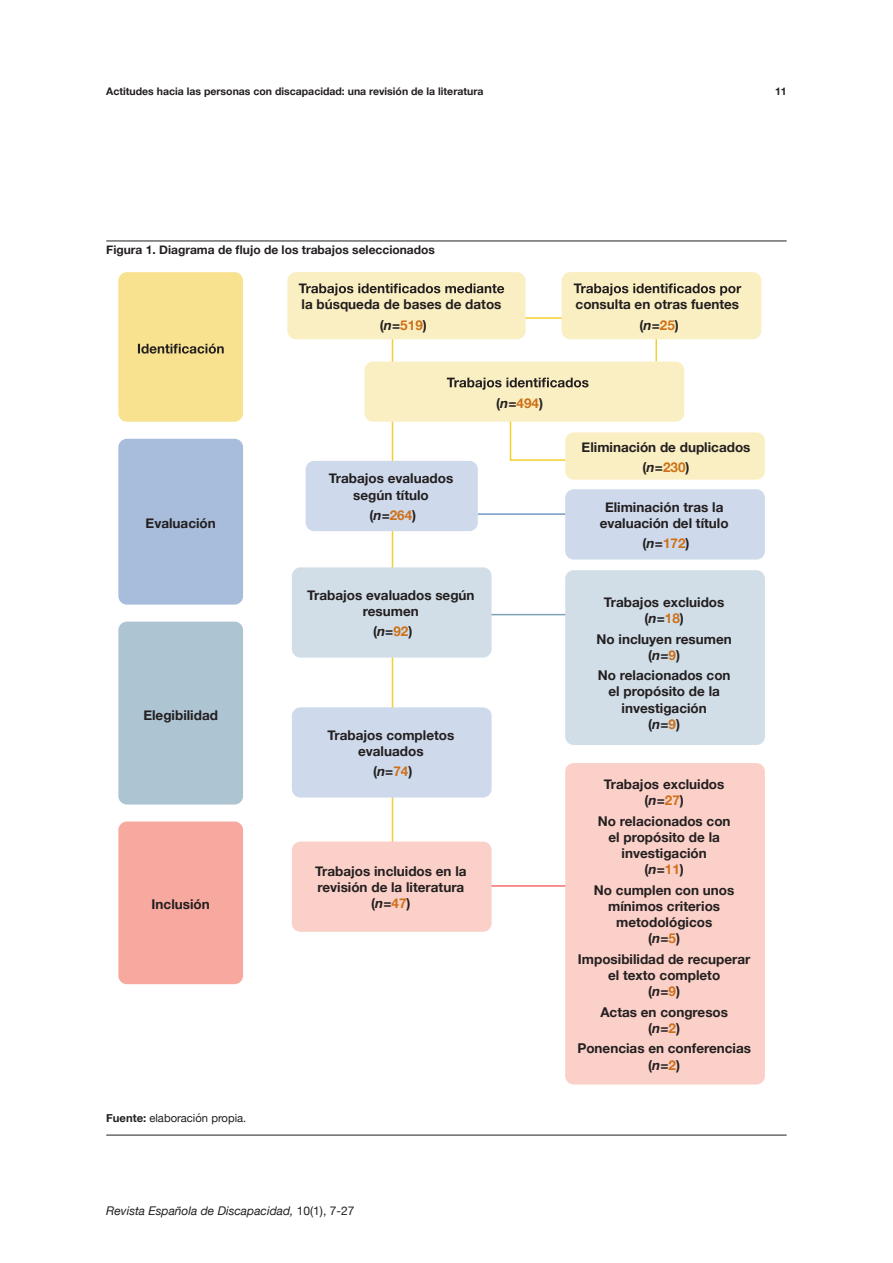
<style>
.page{position:relative;width:893px;height:1263px;background:#fff}
.page>*{position:absolute;margin:0;border:0;box-sizing:border-box;transform-origin:0 0}
.t1{font:700 13.5px/16.2px "Helvetica Neue";color:#231f20;text-align:center}
.Graf_Tit{font:700 12px "Helvetica Neue";color:#231f20}
.t2{font:italic 12px "Helvetica Neue";color:#231f20}
.Graf_Fuente{font:11.25px "Helvetica Neue";color:#231f20}
.t3{font:700 10.5px "Helvetica Neue";color:#231f20}
.s1{font-style:italic}
.s2{color:#ce7018}
.s3{font-weight:700}
.s4{font-style:normal}
</style>
<div class="page">
<hr style="left:106px;top:241px;width:681px;height:1px;background:#231f20">
<hr style="left:106px;top:1135px;width:681px;height:1px;background:#231f20">
<div style="left:118px;top:272px;width:125px;height:150px;background:#f8e290;border-radius:9px"></div>
<svg style="left:138px;top:344px;width:86px;height:10px"></svg>
<div style="left:118px;top:439px;width:125px;height:166px;background:#a7bddb;border-radius:9px"></div>
<div style="left:118px;top:622px;width:125px;height:182px;background:#adc4d3;border-radius:9px"></div>
<div style="left:118px;top:821px;width:125px;height:163px;background:#f8a99f;border-radius:9px"></div>
<svg style="left:391px;top:316px;width:267px;height:525px"></svg>
<div style="left:287px;top:272px;width:238px;height:67px;background:#faefc2;border-radius:9px"></div>
<svg style="left:299px;top:283px;width:205px;height:13px"></svg>
<div style="left:562px;top:272px;width:199px;height:67px;background:#faefc2;border-radius:9px"></div>
<svg style="left:574px;top:283px;width:167px;height:13px"></svg>
<svg style="left:509px;top:422px;width:69px;height:40px"></svg>
<div style="left:565px;top:432px;width:200px;height:48px;background:#faefc2;border-radius:9px"></div>
<div style="left:565px;top:489px;width:200px;height:71px;background:#cedaeb;border-radius:9px"></div>
<hr style="left:478px;top:513px;width:87px;height:2px;background:#7299c6">
<div style="left:364px;top:362px;width:320px;height:60px;background:#faefc2;border-radius:9px"></div>
<svg style="left:447px;top:378px;width:141px;height:12px"></svg>
<div style="left:306px;top:461px;width:172px;height:70px;background:#cedaeb;border-radius:9px"></div>
<div style="left:292px;top:707px;width:200px;height:90px;background:#cedaeb;border-radius:9px"></div>
<hr style="left:481px;top:614px;width:87px;height:1px;background:#7ea1b7">
<hr style="left:481px;top:885px;width:87px;height:2px;background:#f26e6c">
<div style="left:565px;top:570px;width:200px;height:175px;background:#d1dee7;border-radius:9px"></div>
<div style="left:292px;top:567px;width:200px;height:91px;background:#d1dee7;border-radius:9px"></div>
<div style="left:565px;top:763px;width:200px;height:321px;background:#fbd0c8;border-radius:9px"></div>
<div style="left:292px;top:841px;width:200px;height:91px;background:#fbd0c8;border-radius:9px"></div>
<p class="t3" style="left:106px;top:82px;width:379px">Actitudes hacia las personas con discapacidad: una revisión de la literatura</p>
<p class="t3" style="left:775px;top:82px;width:13px">11</p>
<p class="Graf_Tit" style="left:106px;top:239px;width:330px">Figura 1. Diagrama de flujo de los trabajos seleccionados</p>
<p class="t1" style="left:302px;top:294px;width:201px;line-height:20.4px">la búsqueda de bases de datos (<span class="s1">n</span>=<span class="s2">519</span>)</p>
<p class="t1" style="left:576px;top:294px;width:165px;line-height:20.4px">consulta en otras fuentes (<span class="s1">n</span>=<span class="s2">25</span>)</p>
<p class="t1" style="left:146px;top:514px;width:72px">Evaluación</p>
<p class="t1" style="left:143px;top:706px;width:76px">Elegibilidad</p>
<p class="t1" style="left:152px;top:896px;width:60px">Inclusión</p>
<p class="t1" style="left:329px;top:470px;width:126px">Trabajos evaluados según título</p>
<p class="t1" style="left:369px;top:506px;width:48px">(<span class="s1">n</span>=<span class="s2">264</span>)</p>
<p class="t1" style="left:496px;top:394px;width:48px">(<span class="s1">n</span>=<span class="s2">494</span>)</p>
<p class="t1" style="left:307px;top:586px;width:169px">Trabajos evaluados según resumen</p>
<p class="t1" style="left:373px;top:623px;width:41px">(<span class="s1">n</span>=<span class="s2">92</span>)</p>
<p class="t1" style="left:327px;top:726px;width:128px">Trabajos completos evaluados</p>
<p class="t1" style="left:373px;top:762px;width:41px">(<span class="s1">n</span>=<span class="s2">74</span>)</p>
<p class="t1" style="left:315px;top:862px;width:153px">Trabajos incluidos en la revisión de la literatura (<span class="s1">n</span>=<span class="s2">47</span>)</p>
<p class="Graf_Fuente" style="left:106px;top:1110px;width:142px"><span class="s3">Fuente:</span> elaboración propia.</p>
<p class="t2" style="left:106px;top:1200px;width:250px">Revista Española de Discapacidad, <span class="s4">10(1), 7-27</span></p>
<p class="t1" style="left:582px;top:436px;width:170px;line-height:20.4px">Eliminación de duplicados (<span class="s1">n</span>=<span class="s2">230</span>)</p>
<p class="t1" style="left:600px;top:498px;width:130px">Eliminación tras la evaluación del título</p>
<p class="t1" style="left:643px;top:535px;width:48px">(<span class="s1">n</span>=<span class="s2">172</span>)</p>
<p class="t1" style="left:604px;top:593px;width:122px">Trabajos excluidos (<span class="s1">n</span>=<span class="s2">18</span>)</p>
<p class="t1" style="left:597px;top:630px;width:137px">No incluyen resumen (<span class="s1">n</span>=<span class="s2">9</span>)</p>
<p class="t1" style="left:598px;top:666px;width:134px">No relacionados con el propósito de la investigación<br>(<span class="s1">n</span>=<span class="s2">9</span>)</p>
<p class="t1" style="left:604px;top:775px;width:122px">Trabajos excluidos (<span class="s1">n</span>=<span class="s2">27</span>)</p>
<p class="t1" style="left:598px;top:812px;width:134px">No relacionados con el propósito de la investigación<br>(<span class="s1">n</span>=<span class="s2">11</span>)</p>
<p class="t1" style="left:594px;top:881px;width:142px">No cumplen con unos mínimos criterios metodológicos<br>(<span class="s1">n</span>=<span class="s2">5</span>)</p>
<p class="t1" style="left:578px;top:950px;width:174px">Imposibilidad de recuperar el texto completo<br>(<span class="s1">n</span>=<span class="s2">9</span>)</p>
<p class="t1" style="left:600px;top:1003px;width:129px">Actas en congresos (<span class="s1">n</span>=<span class="s2">2</span>)</p>
<p class="t1" style="left:577px;top:1040px;width:175px">Ponencias en conferencias (<span class="s1">n</span>=<span class="s2">2</span>)</p>
</div>
